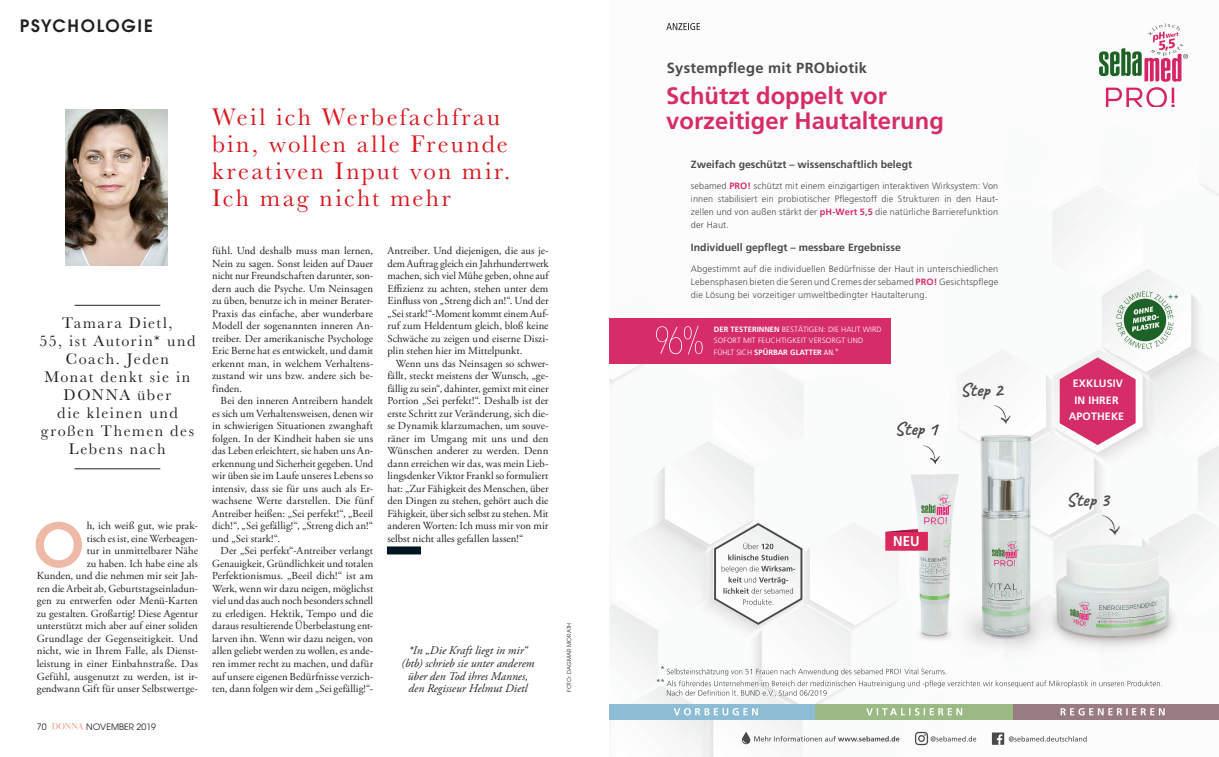
<style>
.page{position:relative;width:1219px;height:757px;background:#fff}
.page>*{position:absolute;margin:0;border:0;box-sizing:border-box;transform-origin:0 0}
.t1{font:600 60px "ITC Avant Garde Std";color:#eeb9a6}
.t2{font:25px/27px "Baskerville MT Std";letter-spacing:.09em;color:#d7171f}
.t3{font:700 23.8px/25.1px "Frutiger";color:#d62c68}
.t4{font:700 19px "Caveat";color:#4a494b}
.t5{font:600 17px "ITC Avant Garde Std";letter-spacing:.1em;color:#231f20}
.t6{font:16px/18px "Baskerville MT Std";letter-spacing:.095em;color:#231f20;text-align:center}
.t7{font:700 14.7px "Frutiger";letter-spacing:.02em;color:#4a494b}
.t8{font:700 14.1px "Frutiger";color:#fff;scale:.93 1}
.t9{font:italic 11.8px/12.5px "Adobe Garamond Pro";color:#231f20;text-align:center}
.Lauftext_DONNA_NEU{font:10.8px/12.5px "Adobe Garamond Pro";letter-spacing:.005em;color:#231f20;text-align:justify}
.t10{font:700 10.7px/16.1px "Frutiger";letter-spacing:.01em;color:#fff;text-align:center}
.t11{font:700 10.5px "Frutiger";color:#4a494b}
.t12{font:300 10.2px "Frutiger";color:#0c6321}
.t13{font:300 9.2px/12.8px "Frutiger";letter-spacing:.02em;color:#4a494b;text-align:justify}
.t14{font:8.8px "ITC Avant Garde Std";color:#231f20}
.t15{font:300 7.7px/11.4px "Frutiger";letter-spacing:.01em;color:#fff}
.t16{font:5.5px "ITC Avant Garde Std";letter-spacing:.02em;color:#231f20}
.s1{font-family:"Adobe Garamond Pro"}
.s2{font-weight:700;color:#d62c68}
.s3{font-weight:700}
.s4{font-weight:400;font-stretch:condensed}
</style>
<div class="page">
<div style="left:387px;top:546px;width:34px;height:8px;background:#001421"></div>
<hr style="left:75px;top:305px;width:85px;height:1px;background:#231f20">
<hr style="left:75px;top:468px;width:85px;height:1px;background:#231f20">
<img style="left:65px;top:109px;width:102px;height:157px">
<svg style="left:52px;top:723px;width:31px;height:6px"></svg>
<img style="left:943px;top:23px;width:276px;height:721px">
<img style="left:609px;top:30px;width:334px;height:727px">
<svg style="left:666px;top:23px;width:34px;height:7px"></svg>
<img style="left:1100px;top:24px;width:88px;height:83px">
<div style="left:609px;top:318px;width:281px;height:45px;background:#d62c68"></div>
<svg style="left:656px;top:326px;width:47px;height:29px"></svg>
<div style="left:609px;top:704px;width:206px;height:16px;background:#8dbdd4"></div>
<div style="left:815px;top:704px;width:207px;height:16px;background:#9ab984"></div>
<div style="left:1013px;top:704px;width:206px;height:16px;background:#987c82"></div>
<svg style="left:866px;top:708px;width:96px;height:7px"></svg>
<svg style="left:674px;top:708px;width:84px;height:7px"></svg>
<svg style="left:1061px;top:708px;width:104px;height:7px"></svg>
<div style="left:992px;top:732px;width:12px;height:13px;background:#4a494b"></div>
<svg style="left:997px;top:734px;width:5px;height:11px"></svg>
<svg style="left:1009px;top:736px;width:78px;height:5px"></svg>
<img style="left:914px;top:732px;width:15px;height:14px">
<svg style="left:931px;top:736px;width:45px;height:5px"></svg>
<svg style="left:742px;top:731px;width:157px;height:13px"></svg>
<img style="left:870px;top:462px;width:64px;height:66px">
<img style="left:870px;top:528px;width:32px;height:133px">
<img style="left:902px;top:565px;width:32px;height:96px">
<img style="left:871px;top:514px;width:63px;height:51px">
<img style="left:943px;top:417px;width:130px;height:70px">
<img style="left:990px;top:487px;width:83px;height:69px">
<img style="left:990px;top:556px;width:51px;height:105px">
<img style="left:943px;top:661px;width:33px;height:1px">
<img style="left:1041px;top:660px;width:32px;height:1px">
<img style="left:934px;top:417px;width:5px;height:28px">
<svg style="left:1060px;top:357px;width:76px;height:88px"></svg>
<img style="left:934px;top:462px;width:56px;height:199px">
<img style="left:934px;top:422px;width:5px;height:17px">
<svg style="left:923px;top:445px;width:18px;height:19px"></svg>
<svg style="left:994px;top:405px;width:17px;height:19px"></svg>
<img style="left:1016px;top:526px;width:187px;height:134px">
<img style="left:1110px;top:286px;width:70px;height:68px">
<svg style="left:713px;top:522px;width:91px;height:104px"></svg>
<svg style="left:1102px;top:515px;width:19px;height:21px"></svg>
<svg style="left:657px;top:666px;width:505px;height:31px"></svg>
<p class="t5" style="left:20px;top:15px;width:135px">PSYCHOLOGIE</p>
<p class="t6" style="left:39px;top:314px;width:157px">Tamara Dietl,<br>55, ist Autorin<span class="s1">*</span> und<br>Coach. Jeden<br>Monat denkt sie in<br>DONNA über<br>die kleinen und großen Themen des<br>Lebens nach</p>
<p class="t1" style="left:34px;top:506px;width:52px">O</p>
<p class="Lauftext_DONNA_NEU" style="left:37px;top:520px;width:163px;text-align:right">h, ich weiß gut, wie prak-<br>tisch es ist, eine Werbeagen-<br>tur in unmittelbarer Nähe<br>zu haben. Ich habe eine als<br>Kunden, und die nehmen mir seit Jah&shy;ren die Arbeit ab, Geburtstagseinladun&shy;gen zu entwerfen oder Menü-Karten zu gestalten. Großartig! Diese Agentur unterstützt mich aber auf einer soliden Grundlage der Gegenseitigkeit. Und nicht, wie in Ihrem Falle, als Dienst&shy;leistung in einer Einbahnstraße. Das Gefühl, ausgenutzt zu werden, ist ir&shy;gendwann Gift für unser Selbstwertge-</p>
<p class="t14" style="left:37px;top:721px;width:11px">70</p>
<p class="t14" style="left:86px;top:721px;width:71px">NOVEMBER 2019</p>
<p class="t2" style="left:212px;top:104px;width:300px">Weil ich Werbefachfrau bin, wollen alle Freunde kreativen Input von mir.<br>Ich mag nicht mehr</p>
<p class="Lauftext_DONNA_NEU" style="left:387px;top:245px;width:163px">Antreiber. Und diejenigen, die aus je&shy;dem Auftrag gleich ein Jahrhundertwerk machen, sich viel Mühe geben, ohne auf Effizienz zu achten, stehen unter dem Einfluss von „Streng dich an!“. Und der „Sei stark!“-Moment kommt einem Auf&shy;ruf zum Heldentum gleich, bloß keine Schwäche zu zeigen und eiserne Diszi&shy;plin stehen hier im Mittelpunkt.</p>
<p class="Lauftext_DONNA_NEU" style="left:387px;top:358px;width:163px;text-indent:9px">Wenn uns das Neinsagen so schwer&shy;fällt, steckt meistens der Wunsch, „ge&shy;fällig zu sein“, dahinter, gemixt mit einer Portion „Sei perfekt!“. Deshalb ist der erste Schritt zur Veränderung, sich die&shy;se Dynamik klarzumachen, um souve&shy;räner im Umgang mit uns und den Wünschen anderer zu werden. Denn dann erreichen wir das, was mein Lieb&shy;lingsdenker Viktor Frankl so formuliert hat: „Zur Fähigkeit des Menschen, über den Dingen zu stehen, gehört auch die Fähigkeit, über sich selbst zu stehen. Mit anderen Worten: Ich muss mir von mir</p>
<p class="Lauftext_DONNA_NEU" style="left:212px;top:245px;width:163px">fühl. Und deshalb muss man lernen, Nein zu sagen. Sonst leiden auf Dauer nicht nur Freundschaften darunter, son&shy;dern auch die Psyche. Um Neinsagen zu üben, benutze ich in meiner Berater-Praxis das einfache, aber wunderbare Modell der sogenannten inneren An&shy;treiber. Der amerikanische Psychologe Eric Berne hat es entwickelt, und damit erkennt man, in welchem Verhaltens&shy;zustand wir uns bzw. andere sich be&shy;finden.</p>
<p class="Lauftext_DONNA_NEU" style="left:212px;top:395px;width:163px;text-indent:9px">Bei den inneren Antreibern handelt es sich um Verhaltensweisen, denen wir in schwierigen Situationen zwanghaft folgen. In der Kindheit haben sie uns das Leben erleichtert, sie haben uns An&shy;erkennung und Sicherheit gegeben. Und wir üben sie im Laufe unseres Lebens so intensiv, dass sie für uns auch als Er&shy;wachsene Werte darstellen. Die fünf Antreiber heißen: „Sei perfekt!“, „Beeil dich!“, „Sei gefällig!“, „Streng dich an!“ und „Sei stark!“.</p>
<p class="Lauftext_DONNA_NEU" style="left:212px;top:545px;width:163px;text-indent:9px">Der „Sei perfekt“-Antreiber verlangt Genauigkeit, Gründlichkeit und totalen Perfektionismus. „Beeil dich!“ ist am Werk, wenn wir dazu neigen, möglichst viel und das auch noch besonders schnell zu erledigen. Hektik, Tempo und die daraus resultierende Überbelastung ent&shy;larven ihn. Wenn wir dazu neigen, von allen geliebt werden zu wollen, es ande&shy;ren immer recht zu machen, und dafür auf unsere eigenen Bedürfnisse verzich&shy;ten, dann folgen wir dem „Sei gefällig!“-</p>
<p class="Lauftext_DONNA_NEU" style="left:387px;top:533px;width:138px">selbst nicht alles gefallen lassen!“</p>
<p class="t9" style="left:402px;top:645px;width:134px">*In „Die Kraft liegt in mir“ (btb) schrieb sie unter anderem über den Tod ihres Mannes, den Regisseur Helmut Dietl</p>
<p class="t16" style="left:566px;top:692px;width:70px;rotate:-90deg">FOTO: DAGMAR MORATH</p>
<p class="t7" style="left:667px;top:60px;width:202px">Systempflege mit PRObiotik</p>
<p class="t3" style="left:666px;top:84px;width:279px">Schützt doppelt vor vorzeitiger Hautalterung</p>
<p class="t11" style="left:691px;top:158px;width:223px">Zweifach geschützt – wissenschaftlich belegt</p>
<p class="t13" style="left:691px;top:180px;width:309px">sebamed <span class="s2">PRO!</span> schützt mit einem einzigartigen interaktiven Wirksystem: Von innen stabilisiert ein probiotischer Pflegestoff die Strukturen in den Haut&shy;zellen und von außen stärkt der <span class="s2">pH-Wert 5,5</span> die natürliche Barrierefunktion der Haut.</p>
<p class="t11" style="left:691px;top:241px;width:212px">Individuell gepflegt – messbare Ergebnisse</p>
<p class="t13" style="left:691px;top:263px;width:309px">Abgestimmt auf die individuellen Bedürfnisse der Haut in unterschiedlichen Lebensphasen bieten die Seren und Cremes der sebamed <span class="s2">PRO!</span> Gesichtspflege die Lösung bei vorzeitiger umweltbedingter Hautalterung.</p>
<p class="t15" style="left:714px;top:324px;width:169px"><span class="s3">DER TESTERINNEN</span> BESTÄTIGEN: DIE HAUT WIRD<br>SOFORT MIT FEUCHTIGKEIT VERSORGT UND<br>FÜHLT SICH <span class="s3">SPÜRBAR GLATTER</span> <span class="s4">AN.</span>*</p>
<p class="t4" style="left:894px;top:422px;width:44px">Step 1</p>
<p class="t4" style="left:960px;top:382px;width:44px">Step 2</p>
<p class="t8" style="left:893px;top:533px;width:30px">NEU</p>
<p class="t10" style="left:1069px;top:376px;width:57px">EXKLUSIV<br>IN IHRER<br>APOTHEKE</p>
<p class="t4" style="left:1066px;top:492px;width:44px">Step 3</p>
<p class="t12" style="left:1168px;top:294px;width:13px">**</p>
</div>
